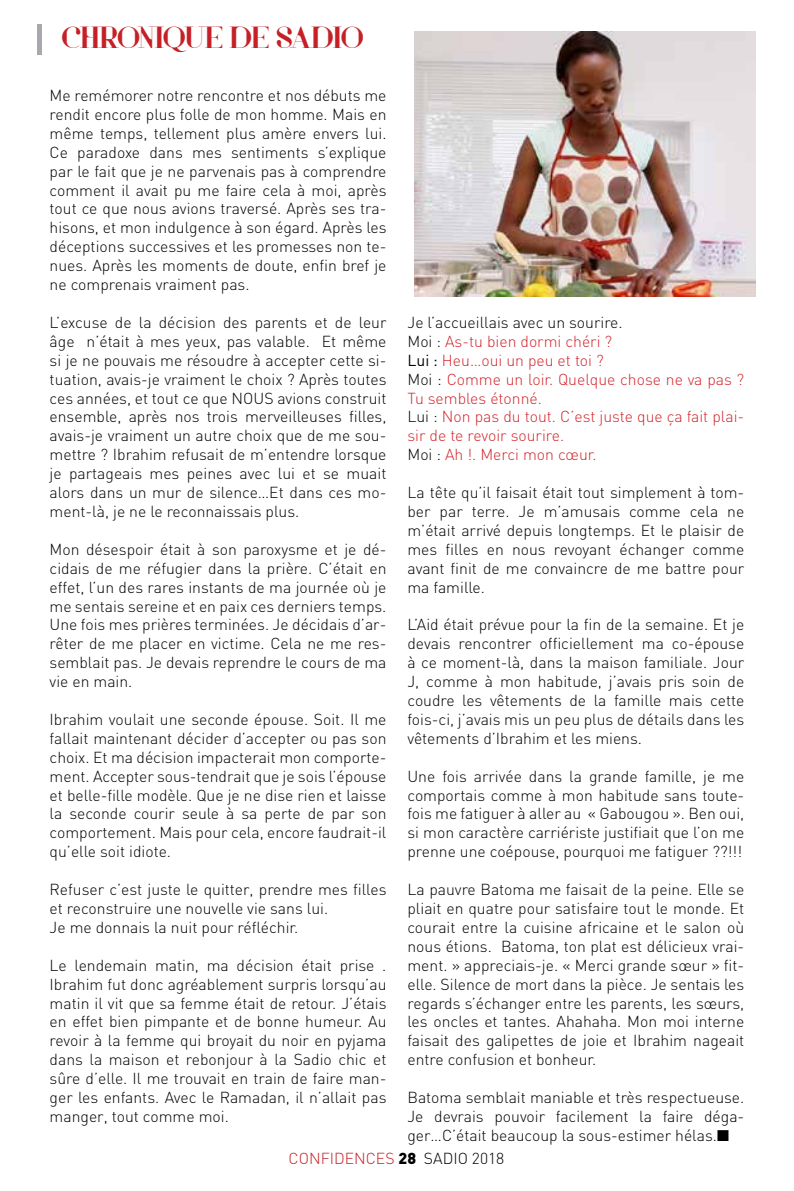
<style>
.page{position:relative;width:794px;height:1191px;background:#fff}
.page>*{position:absolute;margin:0;border:0;box-sizing:border-box;transform-origin:0 0}
.t1{font:31.5px "Voor";letter-spacing:-.03em;color:#c52026}
.t2{font:300 15.75px/18.9px "DIN";color:#000;text-align:justify}
.t3{font:300 15.75px/18.9px "DIN";color:#d2232a}
.t4{font:300 15.75px "DIN";color:#c52026}
.s1{color:#000}
.s2{font-weight:400;color:#000}
.s3{font-weight:900;color:#000}
</style>
<div class="page">
<div style="left:37px;top:25px;width:5px;height:30px;background:#a7a9ac"></div>
<img style="left:414px;top:31px;width:341px;height:266px">
<h1 class="t1" style="left:61px;top:19px;width:304px">CHRONIQUE DE SADIO</h1>
<p class="t2" style="left:50px;top:86px;width:338px">Me remémorer notre rencontre et nos débuts me rendit encore plus folle de mon homme. Mais en même temps, tellement plus amère envers lui.<br>Ce paradoxe dans mes sentiments s’explique par le fait que je ne parvenais pas à comprendre comment il avait pu me faire cela à moi, après tout ce que nous avions traversé. Après ses tra&shy;hisons, et mon indulgence à son égard. Après les déceptions successives et les promesses non te&shy;nues. Après les moments de doute, enfin bref je ne comprenais vraiment pas.</p>
<p class="t2" style="left:50px;top:313px;width:338px">L’excuse de la décision des parents et de leur âge n’était à mes yeux, pas valable. Et même si je ne pouvais me résoudre à accepter cette si&shy;tuation, avais-je vraiment le choix ? Après toutes ces années, et tout ce que NOUS</p>
<p class="t2" style="left:50px;top:388px;width:338px;text-indent:228px">avions construit ensemble, après nos trois merveilleuses filles, avais-je vraiment un autre choix que de me sou&shy;mettre ? I brahim refusait de m’entendre lorsque je partageais mes peines avec lui et se muait alors dans un mur de silence…Et dans ces mo&shy;ment-là, je ne le reconnaissais plus.</p>
<p class="t2" style="left:50px;top:539px;width:338px">Mon désespoir était à son paroxysme et je dé&shy;cidais de me réfugier dans la prière. C’était en effet, l’un des rares instants de ma journée où je me sentais sereine et en paix ces derniers temps.<br>U ne fois mes prières terminées. Je décidais d’ar&shy;rêter de me placer en victime. Cela ne me res&shy;semblait pas. Je devais reprendre le cours de ma vie en main.</p>
<p class="t2" style="left:50px;top:709px;width:338px">I brahim voulait une seconde épouse. Soit. I l me fallait maintenant décider d’accepter ou pas son choix. Et ma décision impacterait mon comporte&shy;ment. Accepter sous-tendrait que je sois l’épouse et belle-fille modèle. Que je ne dise rien et laisse la seconde courir seule à sa perte de par son comportement. Mais pour cela, encore faudrait-il qu’elle soit idiote.</p>
<p class="t2" style="left:50px;top:880px;width:338px;text-align:left">Refuser c’est juste le quitter, prendre mes filles et reconstruire une nouvelle vie sans lui.<br>Je me donnais la nuit pour réfléchir.</p>
<p class="t2" style="left:50px;top:955px;width:338px">Le lendemain matin, ma décision était prise .<br>I brahim fut donc agréablement surpris lorsqu’au matin il vit que sa femme était de retour. J’étais en effet bien pimpante et de bonne humeur. Au revoir à la femme qui broyait du noir en pyjama dans la maison et rebonjour à la Sadio chic et sûre d’elle. I l me trouvait en train de faire man&shy;ger les enfants. Avec le Ramadan, il n’allait pas manger, tout comme moi.</p>
<p class="t3" style="left:407px;top:313px;width:338px"><span class="s1">Je l’accueillais avec un sourire.<br>Moi :</span> As-tu bien dormi chéri ?<br><span class="s2">Lui :</span> Heu…oui un peu et toi ?<br><span class="s1">Moi :</span> Comme un loir. Quelque chose ne va pas ?<br>Tu sembles étonné.<br><span class="s1">Lui :</span> Non pas du tout. C’est juste que ça fait plai&shy;sir de te revoir sourire.<br><span class="s1">Moi :</span> Ah !. Merci mon cœur.</p>
<p class="t2" style="left:407px;top:483px;width:338px">La tête qu’il faisait était tout simplement à tom&shy;ber par terre. Je m’amusais comme cela ne m’était arrivé depuis longtemps. Et le plaisir de mes filles en nous revoyant échanger comme avant finit de me convaincre de me battre pour ma famille.</p>
<p class="t2" style="left:407px;top:615px;width:338px">L’Aid était prévue pour la fin de la semaine. Et je devais rencontrer officiellement ma co-épouse à ce moment-là, dans la maison familiale. Jour J, comme à mon habitude, j’avais pris soin de coudre les vêtements de la famille mais cette fois-ci, j’avais mis un peu plus de détails dans les vêtements d’I brahim et les miens.</p>
<p class="t2" style="left:407px;top:766px;width:338px">U ne fois arrivée dans la grande famille, je me comportais comme à mon habitude sans toute&shy;fois me fatiguer à aller au « Gabougou ». Ben oui, si mon caractère carriériste justifiait que l’on me prenne une coépouse, pourquoi me fatiguer ??!!!</p>
<p class="t2" style="left:407px;top:880px;width:338px">La pauvre Batoma me faisait de la peine. Elle se pliait en quatre pour satisfaire tout le monde. Et courait entre la cuisine africaine et le salon où nous étions. Batoma, ton plat est délicieux vrai&shy;ment. » appreciais-je. « Merci grande sœur » fit&shy;elle. Silence de mort dans la pièce. Je sentais les regards s’échanger entre les parents, les sœurs, les oncles et tantes. Ahahaha. Mon moi interne faisait des galipettes de joie et I brahim nageait entre confusion et bonheur.</p>
<p class="t2" style="left:407px;top:1087px;width:338px">Batoma semblait maniable et très respectueuse.<br>Je devrais pouvoir facilement la faire déga&shy;ger…C’était beaucoup la sous-estimer hélas.■</p>
<p class="t4" style="left:289px;top:1149px;width:217px">confidences <span class="s3">28</span> <span class="s1">sadio 2018</span></p>
</div>
